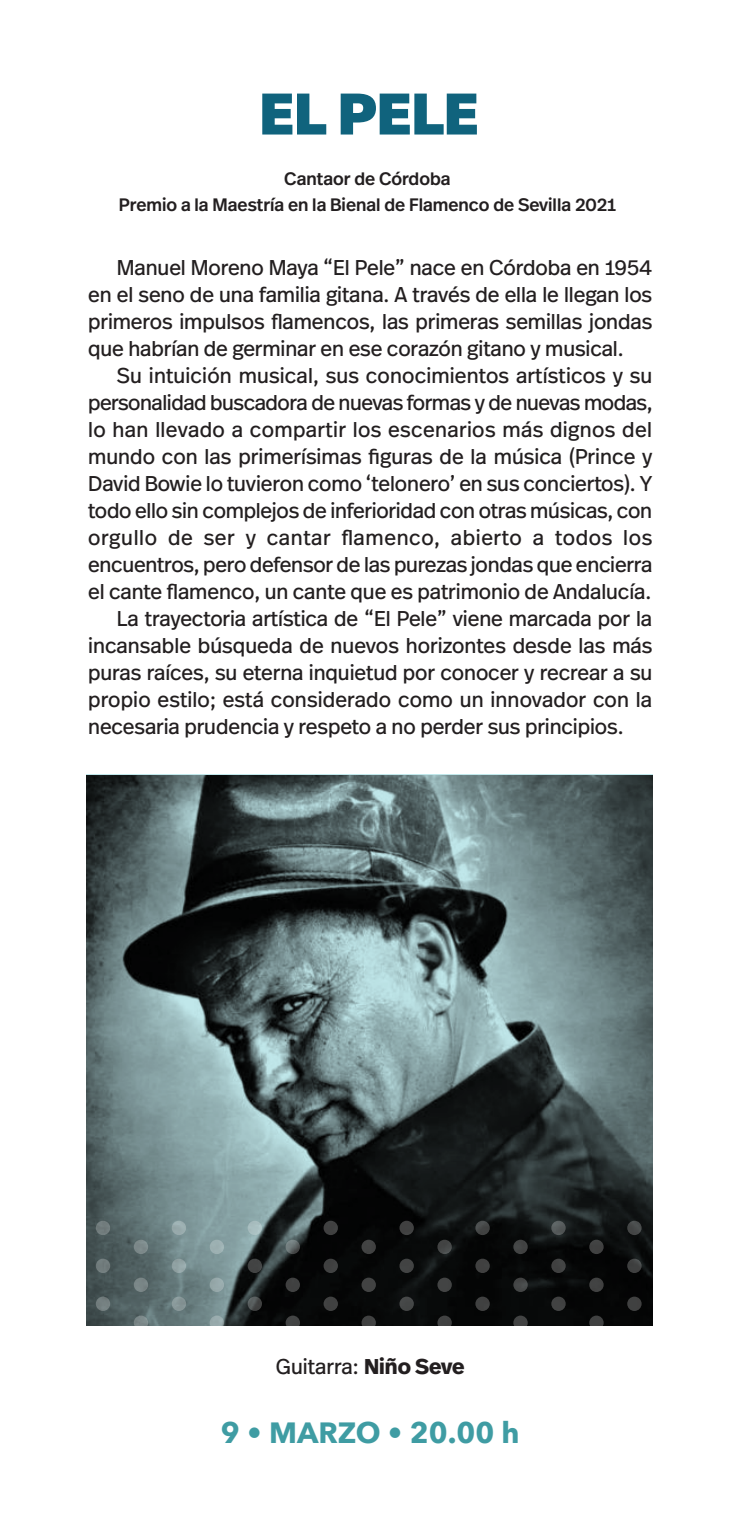
<style>
.page{position:relative;width:734px;height:1531px;background:#fff}
.page>*{position:absolute;margin:0;border:0;box-sizing:border-box;transform-origin:0 0}
.t1{font:900 58.5px "Real Head Pro";letter-spacing:.005em;color:#10637d}
.t2{font:700 29.25px "Avenir Next";color:#3f9ca3}
.t3{font:21.38px/27px "Real Head Pro";letter-spacing:-.005em;color:#231f20;text-align:justify}
.t4{font:21.38px "Real Head Pro";letter-spacing:-.025em;color:#231f20}
.t5{font:21.38px "Real Head Pro";letter-spacing:.015em;color:#231f20}
.t6{font:21.38px "Real Head Pro";letter-spacing:.025em;color:#231f20}
.t7{font:500 18px/25.9px "Real Head Pro";color:#231f20;text-align:center}
.s1{font-weight:700}
</style>
<div class="page">
<svg style="left:86px;top:774px;width:567px;height:551px;background:#4e5e5f"></svg>
<div style="left:627px;top:1221px;width:14px;height:14px;background:#474949;border-radius:50%"></div>
<svg style="left:627px;top:1258px;width:14px;height:15px"></svg>
<div style="left:627px;top:1296px;width:14px;height:15px;background:#404141;border-radius:50%"></div>
<div style="left:589px;top:1239px;width:14px;height:15px;background:#404141;border-radius:50%"></div>
<div style="left:589px;top:1277px;width:14px;height:15px;background:#414242;border-radius:50%"></div>
<svg style="left:589px;top:1315px;width:14px;height:15px"></svg>
<div style="left:551px;top:1221px;width:14px;height:14px;background:#565b5c;border-radius:50%"></div>
<div style="left:551px;top:1258px;width:14px;height:15px;background:#404141;border-radius:50%"></div>
<div style="left:551px;top:1296px;width:14px;height:15px;background:#424343;border-radius:50%"></div>
<div style="left:513px;top:1239px;width:14px;height:15px;background:#424343;border-radius:50%"></div>
<svg style="left:513px;top:1277px;width:14px;height:15px"></svg>
<svg style="left:513px;top:1315px;width:14px;height:15px"></svg>
<svg style="left:475px;top:1221px;width:14px;height:14px"></svg>
<svg style="left:475px;top:1258px;width:14px;height:15px"></svg>
<svg style="left:475px;top:1296px;width:14px;height:15px"></svg>
<svg style="left:437px;top:1239px;width:14px;height:15px"></svg>
<svg style="left:437px;top:1277px;width:14px;height:15px"></svg>
<svg style="left:437px;top:1315px;width:14px;height:15px"></svg>
<div style="left:399px;top:1221px;width:15px;height:14px;background:#404040;border-radius:50%"></div>
<svg style="left:399px;top:1258px;width:15px;height:15px"></svg>
<svg style="left:399px;top:1296px;width:15px;height:15px"></svg>
<svg style="left:361px;top:1239px;width:15px;height:15px"></svg>
<svg style="left:361px;top:1277px;width:15px;height:15px"></svg>
<svg style="left:361px;top:1315px;width:15px;height:15px"></svg>
<div style="left:323px;top:1221px;width:15px;height:14px;background:#404040;border-radius:50%"></div>
<svg style="left:323px;top:1258px;width:15px;height:15px"></svg>
<svg style="left:323px;top:1296px;width:15px;height:15px"></svg>
<svg style="left:285px;top:1239px;width:15px;height:15px"></svg>
<svg style="left:285px;top:1277px;width:15px;height:15px"></svg>
<svg style="left:285px;top:1315px;width:15px;height:15px"></svg>
<div style="left:247px;top:1221px;width:15px;height:14px;background:#a9bfc1;border-radius:50%"></div>
<svg style="left:247px;top:1258px;width:15px;height:15px"></svg>
<svg style="left:247px;top:1296px;width:15px;height:15px"></svg>
<div style="left:210px;top:1239px;width:14px;height:15px;background:#9cb0b2;border-radius:50%"></div>
<div style="left:210px;top:1277px;width:14px;height:15px;background:#97a9ab;border-radius:50%"></div>
<svg style="left:210px;top:1315px;width:14px;height:15px"></svg>
<div style="left:172px;top:1221px;width:14px;height:14px;background:#99acae;border-radius:50%"></div>
<svg style="left:172px;top:1258px;width:14px;height:15px"></svg>
<div style="left:172px;top:1296px;width:14px;height:15px;background:#869596;border-radius:50%"></div>
<div style="left:134px;top:1239px;width:14px;height:15px;background:#7c898a;border-radius:50%"></div>
<div style="left:134px;top:1277px;width:14px;height:15px;background:#798686;border-radius:50%"></div>
<svg style="left:134px;top:1315px;width:14px;height:15px"></svg>
<div style="left:96px;top:1221px;width:14px;height:14px;background:#717c7c;border-radius:50%"></div>
<div style="left:96px;top:1258px;width:14px;height:15px;background:#717c7c;border-radius:50%"></div>
<div style="left:96px;top:1296px;width:14px;height:15px;background:#747f81;border-radius:50%"></div>
<h1 class="t1" style="left:259px;top:81px;width:220px">EL PELE</h1>
<p class="t7" style="left:119px;top:167px;width:498px">Cantaor de Córdoba<br>Premio a la Maestría en la Bienal de Flamenco de Sevilla 2021</p>
<p class="t3" style="left:88px;top:254px;width:565px;text-indent:29px">Manuel Moreno Maya “El Pele” nace en Córdoba en 1954 en el seno de una familia gitana. A través de ella le llegan los primeros impulsos flamencos, las primeras semillas jondas que habrían de germinar en ese corazón gitano y musical.</p>
<p class="t3" style="left:117px;top:362px;width:537px">Su intuición musical, sus conocimientos artísticos y su</p>
<p class="t4" style="left:88px;top:391px;width:565px">personalidad buscadora de nuevas formas y de nuevas modas,</p>
<p class="t5" style="left:88px;top:418px;width:565px">lo han llevado a compartir los escenarios más dignos del</p>
<p class="t3" style="left:88px;top:443px;width:565px">mundo con las primerísimas figuras de la música (Prince y</p>
<p class="t3" style="left:88px;top:470px;width:565px">David Bowie lo tuvieron como ‘telonero’ en sus conciertos). Y</p>
<p class="t3" style="left:88px;top:497px;width:565px">todo ello sin complejos de inferioridad con otras músicas, con</p>
<p class="t6" style="left:88px;top:526px;width:565px">orgullo de ser y cantar flamenco, abierto a todos los</p>
<p class="t3" style="left:88px;top:551px;width:565px">encuentros, pero defensor de las purezas jondas que encierra</p>
<p class="t3" style="left:88px;top:578px;width:564px">el cante flamenco, un cante que es patrimonio de Andalucía.</p>
<p class="t3" style="left:117px;top:605px;width:537px">La trayectoria artística de “El Pele” viene marcada por la</p>
<p class="t3" style="left:88px;top:632px;width:565px">incansable búsqueda de nuevos horizontes desde las más</p>
<p class="t3" style="left:88px;top:659px;width:565px">puras raíces, su eterna inquietud por conocer y recrear a su</p>
<p class="t3" style="left:88px;top:686px;width:565px">propio estilo; está considerado como un innovador con la</p>
<p class="t3" style="left:88px;top:713px;width:537px">necesaria prudencia y respeto a no perder sus principios.</p>
<p class="t3" style="left:276px;top:1353px;width:190px">Guitarra: <span class="s1">Niño Seve</span></p>
<h2 class="t2" style="left:221px;top:1415px;width:300px">9 ï MARZO ï 20.00 h</h2>
</div>
